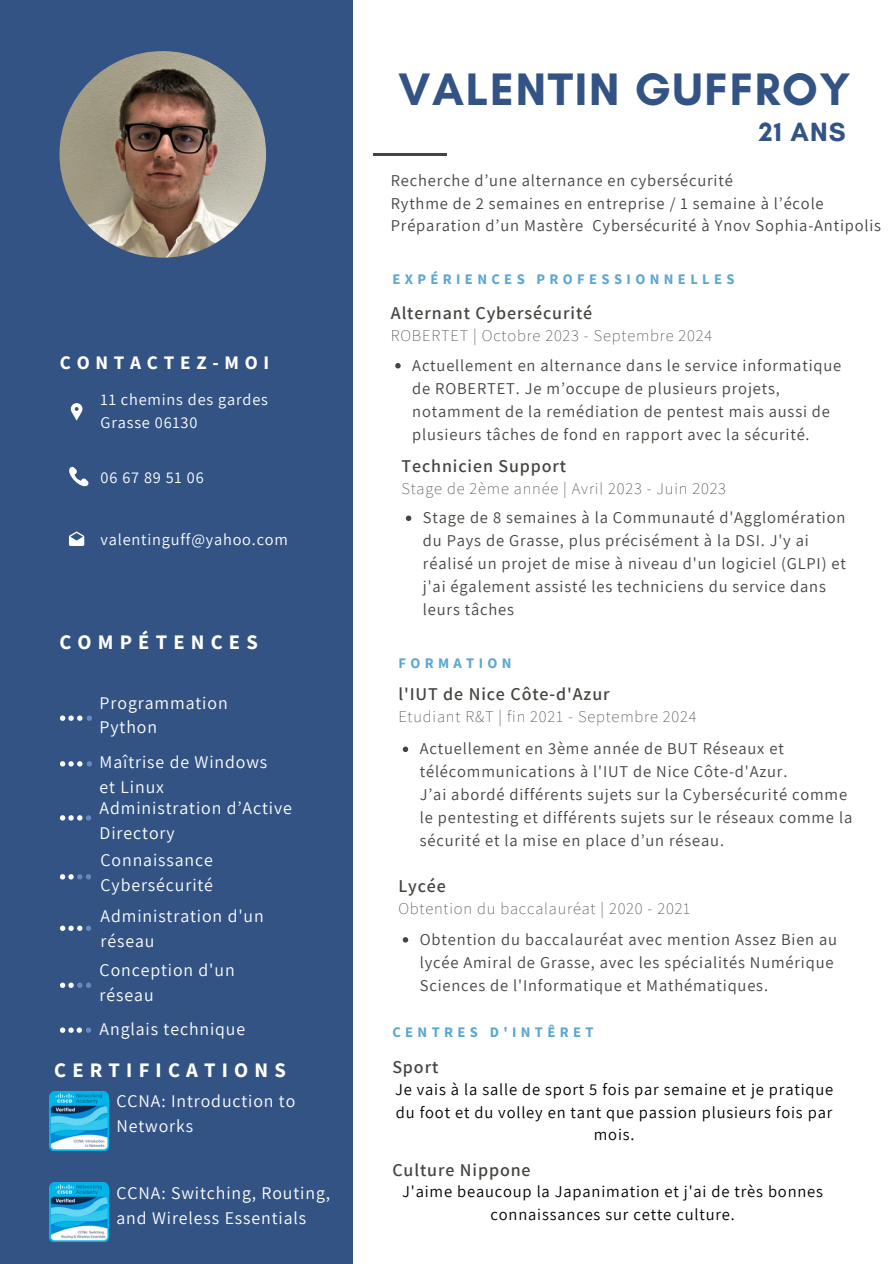
<style>
.page{position:relative;width:894px;height:1264px;background:#fff}
.page>*{position:absolute;margin:0;border:0;box-sizing:border-box;transform-origin:0 0}
.t1{font:700 46.35px "Glacial Indifference";letter-spacing:.035em;color:#335384}
.t2{font:700 26.85px "Glacial Indifference";color:#335384}
.t3{font:700 20.55px "Source Sans Pro";letter-spacing:.3em;color:#fff}
.t4{font:700 19.05px "Source Sans Pro";letter-spacing:.3em;color:#fff}
.t5{font:600 18px "Assistant";letter-spacing:.05em;color:#444440}
.t6{font:17.85px/24.8px "Assistant";letter-spacing:.05em;color:#fff}
.t7{font:16.5px/23px "Assistant";letter-spacing:.05em;color:#444440}
.t8{font:16.5px/22.5px "Assistant";letter-spacing:.05em;color:#000;text-align:center}
.t9{font:200 16.5px "Assistant";letter-spacing:.05em;color:#444440}
.t10{font:16.35px/22.5px "Assistant";letter-spacing:.05em;color:#fff}
.t11{font:700 14.55px "Source Sans Pro";letter-spacing:.3em;color:#5ba7d1}
</style>
<div class="page">
<div style="left:0;top:0;width:353px;height:1263px;background:#335384"></div>
<hr style="left:373px;top:154px;width:73px;height:1px;background:#444440">
<img style="left:59px;top:51px;width:207px;height:207px;border-radius:50%">
<svg style="left:71px;top:403px;width:11px;height:17px"></svg>
<svg style="left:69px;top:531px;width:15px;height:15px"></svg>
<svg style="left:60px;top:715px;width:32px;height:6px"></svg>
<svg style="left:60px;top:761px;width:32px;height:5px"></svg>
<svg style="left:60px;top:925px;width:31px;height:6px"></svg>
<svg style="left:69px;top:466px;width:20px;height:21px"></svg>
<svg style="left:60px;top:982px;width:31px;height:5px"></svg>
<svg style="left:60px;top:815px;width:31px;height:5px"></svg>
<svg style="left:60px;top:1027px;width:31px;height:5px"></svg>
<img style="left:50px;top:1182px;width:58px;height:59px">
<img style="left:49px;top:1091px;width:60px;height:59px">
<svg style="left:402px;top:746px;width:6px;height:6px"></svg>
<svg style="left:395px;top:363px;width:5px;height:5px"></svg>
<svg style="left:60px;top:874px;width:31px;height:5px"></svg>
<svg style="left:402px;top:937px;width:6px;height:5px"></svg>
<svg style="left:406px;top:515px;width:5px;height:6px"></svg>
<h5 class="t4" style="left:60px;top:350px;width:211px">CONTACTEZ-MOI</h5>
<h5 class="t10" style="left:101px;top:388px;width:169px">11 chemins des gardes<br>Grasse 06130</h5>
<h1 class="t10" style="left:101px;top:466px;width:105px">06 67 89 51 06</h1>
<p class="t10" style="left:101px;top:527px;width:189px">valentinguff@yahoo.com</p>
<p class="t3" style="left:59px;top:628px;width:200px">COMPÉTENCES</p>
<h5 class="t6" style="left:100px;top:689px;width:129px">Programmation<br>Python</h5>
<h5 class="t6" style="left:100px;top:749px;width:169px">Maîtrise de Windows et Linux</h5>
<h3 class="t6" style="left:100px;top:795px;width:194px">Administration d’Active<br>Directory</h3>
<p class="t6" style="left:101px;top:847px;width:114px">Connaissance<br>Cybersécurité</p>
<h5 class="t6" style="left:101px;top:903px;width:165px">Administration d'un réseau</h5>
<h5 class="t6" style="left:100px;top:956px;width:136px">Conception d'un réseau</h5>
<h4 class="t6" style="left:100px;top:1015px;width:147px">Anglais technique</h4>
<h4 class="t3" style="left:54px;top:1056px;width:233px">CERTIFICATIONS</h4>
<h5 class="t6" style="left:116px;top:1088px;width:180px">CCNA: Introduction to<br>Networks</h5>
<p class="t6" style="left:116px;top:1179px;width:215px">CCNA: Switching, Routing, and Wireless Essentials</p>
<h5 class="t1" style="left:398px;top:61px;width:453px">VALENTIN GUFFROY</h5>
<h4 class="t2" style="left:758px;top:116px;width:88px">21 ANS</h4>
<h5 class="t7" style="left:391px;top:169px;width:491px;line-height:22.5px">Recherche d’une alternance en cybersécurité<br>Rythme de 2 semaines en entreprise / 1 semaine à l’école<br>Préparation d’un Mastère Cybersécurité à Ynov Sophia-Antipolis</h5>
<p class="t11" style="left:392px;top:269px;width:344px">EXPÉRIENCES PROFESSIONNELLES</p>
<h5 class="t5" style="left:391px;top:301px;width:203px">Alternant Cybersécurité</h5>
<h5 class="t9" style="left:391px;top:324px;width:323px">ROBERTET | Octobre 2023 - Septembre 2024</h5>
<p class="t7" style="left:412px;top:353px;width:430px">Actuellement en alternance dans le service informatique de ROBERTET. Je m’occupe de plusieurs projets, notamment de la remédiation de pentest mais aussi de plusieurs tâches de fond en rapport avec la sécurité.</p>
<p class="t5" style="left:401px;top:453px;width:166px">Technicien Support</p>
<p class="t9" style="left:401px;top:477px;width:326px">Stage de 2ème année | Avril 2023 - Juin 2023</p>
<h5 class="t7" style="left:423px;top:505px;width:424px">Stage de 8 semaines à la Communauté d'Agglomération du Pays de Grasse, plus précisément à la DSI. J'y ai réalisé un projet de mise à niveau d'un logiciel (GLPI) et j'ai également assisté les techniciens du service dans leurs tâches</h5>
<h4 class="t11" style="left:398px;top:653px;width:115px">FORMATION</h4>
<h5 class="t5" style="left:398px;top:681px;width:213px">l'IUT de Nice Côte-d'Azur</h5>
<h3 class="t9" style="left:398px;top:705px;width:299px">Etudiant R&amp;T | fin 2021 - Septembre 2024</h3>
<h5 class="t7" style="left:419px;top:736px;width:434px">Actuellement en 3ème année de BUT Réseaux et télécommunications à l'IUT de Nice Côte-d'Azur.<br>J’ai abordé différents sujets sur la Cybersécurité comme le pentesting et différents sujets sur le réseaux comme la sécurité et la mise en place d’un réseau.</h5>
<p class="t5" style="left:398px;top:873px;width:49px">Lycée</p>
<h4 class="t9" style="left:398px;top:896px;width:293px">Obtention du baccalauréat | 2020 - 2021</h4>
<h5 class="t7" style="left:419px;top:927px;width:419px">Obtention du baccalauréat avec mention Assez Bien au lycée Amiral de Grasse, avec les spécialités Numérique<br>Sciences de l'Informatique et Mathématiques.</h5>
<h2 class="t11" style="left:392px;top:1022px;width:203px">CENTRES D'INTÊRET</h2>
<h5 class="t5" style="left:392px;top:1054px;width:48px">Sport</h5>
<h5 class="t8" style="left:395px;top:1077px;width:439px">Je vais à la salle de sport 5 fois par semaine et je pratique du foot et du volley en tant que passion plusieurs fois par mois.</h5>
<p class="t5" style="left:392px;top:1157px;width:140px">Culture Nippone</p>
<p class="t8" style="left:402px;top:1179px;width:422px">J'aime beaucoup la Japanimation et j'ai de très bonnes connaissances sur cette culture.</p>
</div>
